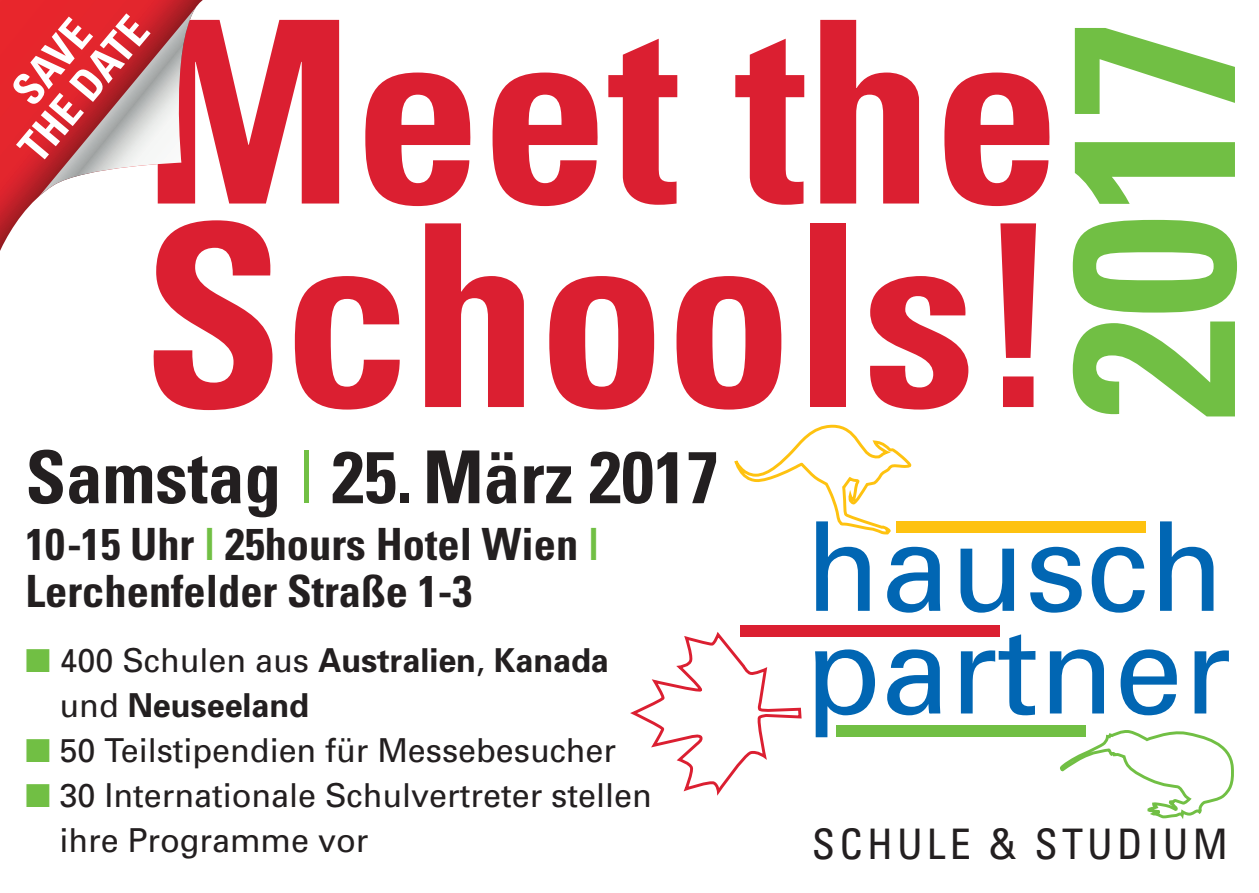
<style>
.page{position:relative;width:1259px;height:893px;background:#fff}
.page>*{position:absolute;margin:0;border:0;box-sizing:border-box;transform-origin:0 0}
.t1{font:700 condensed 254.4px/203.4px "Univers";color:#db1f31}
.t2{font:700 condensed 229.2px "Univers";color:#71bf44}
.t3{font:123.9px/102.6px "Univers";color:#0166b3}
.t4{font:700 condensed 72.9px "Univers";color:#231f20}
.t5{font:700 condensed 44.4px/46.5px "Univers";color:#231f20}
.t6{font:700 condensed 43.5px/42px "Univers";color:#fff;text-align:center}
.t7{font:condensed 42px "Univers";letter-spacing:.1em;color:#231f20}
.t8{font:33px/45px "Univers";color:#231f20}
.t9{font:700 33px/45px "Univers";color:#231f20}
.s1{font-weight:400;color:#71bf44}
.s2{color:#71bf44}
.s3{font-weight:400}
</style>
<div class="page">
<svg style="left:0;top:0;width:203px;height:251px"></svg>
<svg style="left:39px;top:7px;width:157px;height:189px"></svg>
<div style="left:836px;top:726px;width:250px;height:11px;background:#71bf44"></div>
<div style="left:896px;top:521px;width:249px;height:12px;background:#fec210"></div>
<div style="left:740px;top:625px;width:259px;height:11px;background:#db1f31"></div>
<svg style="left:734px;top:425px;width:178px;height:110px"></svg>
<svg style="left:1060px;top:730px;width:174px;height:89px"></svg>
<svg style="left:630px;top:635px;width:171px;height:159px"></svg>
<h3 class="t6" style="left:-17px;top:117px;width:175px;rotate:-50deg">SAVE<br>THE DATE</h3>
<h1 class="t1" style="left:142px;top:32px;width:919px">Meet the<br>Schools!</h1>
<h2 class="t2" style="left:1069px;top:419px;width:401px;rotate:-90deg">2017</h2>
<h3 class="t4" style="left:26px;top:451px;width:695px">Samstag <span class="s1">|</span> 25.März 2017</h3>
<h3 class="t5" style="left:26px;top:525px;width:575px">10-15 Uhr <span class="s2">|</span> 25hours Hotel Wien <span class="s2">|<br></span>Lerchenfelder Straße 1-3</h3>
<p class="t9" style="left:60px;top:641px;width:551px;text-indent:-34px"><span class="s2">■</span> <span class="s3">400 Schulen aus</span> Australien<span class="s3">,</span> Kanada <span class="s3">und</span> Neuseeland</p>
<p class="t8" style="left:26px;top:731px;width:592px"><span class="s2">■</span> 50 Teilstipendien für Messebesucher</p>
<p class="t8" style="left:60px;top:776px;width:594px;text-indent:-34px"><span class="s2">■</span> 30 Internationale Schulvertreter stellen ihre Programme vor</p>
<h3 class="t3" style="left:805px;top:527px;width:428px">hausch partner</h3>
<p class="t7" style="left:812px;top:828px;width:417px">SCHULE &amp; STUDIUM</p>
</div>
